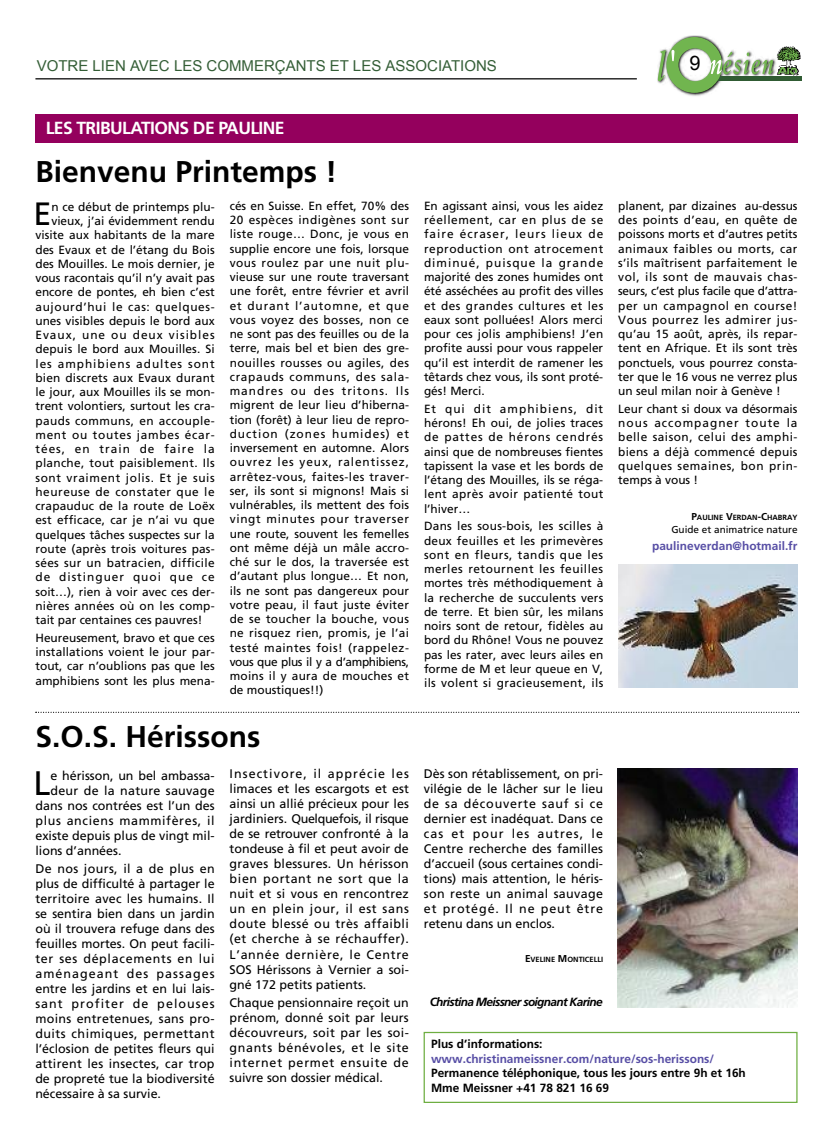
<style>
.page{position:relative;width:833px;height:1134px;background:#fff}
.page>*{position:absolute;margin:0;border:0;box-sizing:border-box;transform-origin:0 0}
.t1{font:34px "Frutiger";color:#000}
.t2{font:32.25px "Frutiger";color:#000}
.t3{font:700 30px "Frutiger";color:#000}
.t4{font:20px "Arial";color:#000}
.t5{font:700 17.5px "Frutiger";letter-spacing:-.035em;color:#fff}
.t6{font:15px "Arial";color:#345e36}
.t7{font:12.5px/15px "Frutiger";color:#000;text-align:justify}
.t8{font:12.5px "Frutiger";letter-spacing:.05em;color:#000}
.t9{font:12.5px "Frutiger";letter-spacing:.02em;color:#000}
.t10{font:11.88px/14.2px "Frutiger";letter-spacing:.005em;color:#000;text-align:justify}
.t11{font:700 11.88px/15.6px "Frutiger";color:#000}
.t12{font:700 11.88px "Frutiger";color:#574ea5}
.t13{font:11.88px "Frutiger";letter-spacing:.085em;color:#000}
.t14{font:11.88px "Frutiger";letter-spacing:.03em;color:#000}
.t15{font:11.88px "Frutiger";letter-spacing:.055em;color:#000}
.t16{font:italic 700 11.88px "Frutiger";letter-spacing:-.055em;color:#000}
.t17{font:11.88px "Frutiger";letter-spacing:.025em;color:#000}
.t18{font:11.88px "Frutiger";letter-spacing:.05em;color:#000}
.t19{font:11.88px "Frutiger";letter-spacing:.08em;color:#000}
.t20{font:11.88px "Frutiger";letter-spacing:.045em;color:#000}
.t21{font:10px "Frutiger";color:#000}
.t22{font:700 7.5px "Frutiger";color:#000}
.s1{font-size:10px}
</style>
<div class="page">
<img style="left:657px;top:35px;width:51px;height:61px">
<hr style="left:717px;top:76px;width:84px;height:4px;background:#305b33">
<svg style="left:658px;top:37px;width:142px;height:56px"></svg>
<img style="left:775px;top:45px;width:26px;height:30px">
<hr style="left:35px;top:78px;width:602px;height:1px;background:#000">
<div style="left:35px;top:115px;width:762px;height:28px;background:#94005d"></div>
<img style="left:618px;top:564px;width:179px;height:123px">
<img style="left:617px;top:768px;width:180px;height:240px">
<div style="left:423px;top:1032px;width:374px;height:71px;border:1px solid #6eae41"></div>
<svg style="left:35px;top:712px;width:764px;height:1px"></svg>
<p class="t6" style="left:37px;top:58px;width:462px">VOTRE LIEN AVEC LES COMMERÇANTS ET LES ASSOCIATIONS</p>
<h3 class="t4" style="left:689px;top:52px;width:13px">9</h3>
<h3 class="t5" style="left:46px;top:120px;width:240px">LES TRIBULATIONS DE PAULINE</h3>
<h3 class="t3" style="left:35px;top:160px;width:303px">Bienvenu Printemps !</h3>
<h2 class="t2" style="left:34px;top:201px;width:19px">E</h2>
<p class="t10" style="left:51px;top:201px;width:165px">n ce début de printemps plu-</p>
<p class="t10" style="left:51px;top:215px;width:165px">vieux, j’ai évidemment rendu</p>
<p class="t10" style="left:35px;top:229px;width:181px">visite aux habitants de la mare</p>
<p class="t10" style="left:35px;top:243px;width:181px">des Evaux et de l’étang du Bois</p>
<p class="t10" style="left:35px;top:258px;width:181px">des Mouilles. Le mois dernier, je</p>
<p class="t10" style="left:35px;top:272px;width:181px">vous racontais qu’il n’y avait pas</p>
<p class="t10" style="left:35px;top:286px;width:181px">encore de pontes, eh bien c’est</p>
<p class="t15" style="left:35px;top:302px;width:181px">aujourd’hui le cas: quelques-</p>
<p class="t10" style="left:35px;top:315px;width:181px">unes visibles depuis le bord aux</p>
<p class="t13" style="left:35px;top:330px;width:181px">Evaux, une ou deux visibles</p>
<p class="t10" style="left:35px;top:343px;width:181px">depuis le bord aux Mouilles. Si</p>
<p class="t19" style="left:35px;top:359px;width:181px">les amphibiens adultes sont</p>
<p class="t10" style="left:35px;top:372px;width:181px">bien discrets aux Evaux durant</p>
<p class="t10" style="left:35px;top:386px;width:181px">le jour, aux Mouilles ils se mon-</p>
<p class="t10" style="left:35px;top:400px;width:181px">trent volontiers, surtout les cra-</p>
<p class="t14" style="left:35px;top:416px;width:181px">pauds communs, en accouple-</p>
<p class="t15" style="left:35px;top:430px;width:181px">ment ou toutes jambes écar-</p>
<p class="t13" style="left:35px;top:444px;width:181px">tées, en train de faire la</p>
<p class="t17" style="left:35px;top:458px;width:181px">planche, tout paisiblement. Ils</p>
<p class="t18" style="left:35px;top:473px;width:181px">sont vraiment jolis. Et je suis</p>
<p class="t20" style="left:35px;top:487px;width:181px">heureuse de constater que le</p>
<p class="t10" style="left:35px;top:500px;width:181px">crapauduc de la route de Loëx</p>
<p class="t10" style="left:35px;top:514px;width:181px">est efficace, car je n’ai vu que</p>
<p class="t10" style="left:35px;top:528px;width:181px">quelques tâches suspectes sur la</p>
<p class="t10" style="left:35px;top:543px;width:181px">route (après trois voitures pas-</p>
<p class="t14" style="left:35px;top:558px;width:181px">sées sur un batracien, difficile</p>
<p class="t13" style="left:35px;top:572px;width:181px">de distinguer quoi que ce</p>
<p class="t10" style="left:35px;top:585px;width:181px">soit…), rien à voir avec ces der-</p>
<p class="t10" style="left:35px;top:600px;width:181px">nières années où on les comp-</p>
<p class="t10" style="left:35px;top:614px;width:168px">tait par centaines ces pauvres!</p>
<p class="t10" style="left:35px;top:632px;width:181px">Heureusement, bravo et que ces installations voient le jour par&shy;tout, car n’oublions pas que les amphibiens sont les plus mena-</p>
<p class="t10" style="left:230px;top:199px;width:181px">cés en Suisse. En effet, 70% des 20 espèces indigènes sont sur liste rouge… Donc, je vous en supplie encore une fois, lorsque vous roulez par une nuit plu&shy;vieuse sur une route traversant une forêt, entre février et avril et durant l’automne, et que vous voyez des bosses, non ce ne sont pas des feuilles ou de la terre, mais bel et bien des gre&shy;nouilles rousses ou agiles, des crapauds communs, des sala&shy;mandres ou des tritons. Ils migrent de leur lieu d’hiberna&shy;tion (forêt) à leur lieu de repro&shy;duction (zones humides) et inversement en automne. Alors ouvrez les yeux, ralentissez, arrêtez-vous, faites-les traver&shy;ser, ils sont si mignons! Mais si vulnérables, ils mettent des fois vingt minutes pour traverser une route, souvent les femelles ont même déjà un mâle accro&shy;ché sur le dos, la traversée est d’autant plus longue… Et non, ils ne sont pas dangereux pour votre peau, il faut juste éviter de se toucher la bouche, vous ne risquez rien, promis, je l’ai testé maintes fois! (rappelez&shy;vous que plus il y a d’amphibiens, moins il y aura de mouches et de moustiques!!)</p>
<p class="t10" style="left:424px;top:199px;width:181px">En agissant ainsi, vous les aidez réellement, car en plus de se faire écraser, leurs lieux de reproduction ont atrocement diminué, puisque la grande majorité des zones humides ont été asséchées au profit des villes et des grandes cultures et les eaux sont polluées! Alors merci pour ces jolis amphibiens! J’en profite aussi pour vous rappeler qu’il est interdit de ramener les têtards chez vous, ils sont proté&shy;gés! Merci.</p>
<p class="t10" style="left:424px;top:402px;width:181px">Et qui dit amphibiens, dit hérons! Eh oui, de jolies traces de pattes de hérons cendrés ainsi que de nombreuses fientes tapissent la vase et les bords de l’étang des Mouilles, ils se réga&shy;lent après avoir patienté tout l’hiver…</p>
<p class="t10" style="left:424px;top:520px;width:181px">Dans les sous-bois, les scilles à deux feuilles et les primevères sont en fleurs, tandis que les merles retournent les feuilles mortes très méthodiquement à la recherche de succulents vers de terre. Et bien sûr, les milans noirs sont de retour, fidèles au bord du Rhône! Vous ne pouvez pas les rater, avec leurs ailes en forme de M et leur queue en V, ils volent si gracieusement, ils</p>
<p class="t10" style="left:618px;top:199px;width:181px">planent, par dizaines au-dessus des points d’eau, en quête de poissons morts et d’autres petits animaux faibles ou morts, car s’ils maîtrisent parfaitement le vol, ils sont de mauvais chas&shy;seurs, c’est plus facile que d’attra&shy;per un campagnol en course!<br>Vous pourrez les admirer jus&shy;qu’au 15 août, après, ils repar&shy;tent en Afrique. Et ils sont très ponctuels, vous pourrez consta&shy;ter que le 16 vous ne verrez plus un seul milan noir à Genève !</p>
<p class="t10" style="left:618px;top:402px;width:181px">Leur chant si doux va désormais nous accompagner toute la belle saison, celui des amphi&shy;biens a déjà commencé depuis quelques semaines, bon prin&shy;temps à vous !</p>
<p class="t22" style="left:691px;top:514px;width:108px"><span class="s1">P</span>AULINE <span class="s1">V</span>ERDAN<span class="s1">-C</span>HABRAY</p>
<p class="t21" style="left:671px;top:525px;width:128px">Guide et animatrice nature</p>
<p class="t12" style="left:652px;top:541px;width:147px">paulineverdan@hotmail.fr</p>
<h3 class="t3" style="left:35px;top:725px;width:226px">S.O.S. Hérissons</h3>
<h1 class="t1" style="left:34px;top:769px;width:18px">L</h1>
<p class="t7" style="left:50px;top:769px;width:166px">e hérisson, un bel ambassa-</p>
<p class="t7" style="left:229px;top:768px;width:181px">Insectivore, il apprécie les limaces et les escargots et est ainsi un allié précieux pour les jardiniers. Quelquefois, il risque de se retrouver confronté à la tondeuse à fil et peut avoir de graves blessures. Un hérisson bien portant ne sort que la nuit et si vous en rencontrez un en plein jour, il est sans doute blessé ou très affaibli (et cherche à se réchauffer).<br>L’année dernière, le Centre SOS Hérissons à Vernier a soi&shy;gné 172 petits patients.</p>
<p class="t7" style="left:229px;top:996px;width:181px">Chaque pensionnaire reçoit un prénom, donné soit par leurs découvreurs, soit par les soi&shy;gnants bénévoles, et le site internet permet ensuite de suivre son dossier médical.</p>
<p class="t9" style="left:50px;top:785px;width:166px">deur de la nature sauvage</p>
<p class="t7" style="left:35px;top:799px;width:181px">dans nos contrées est l’un des</p>
<p class="t8" style="left:35px;top:815px;width:181px">plus anciens mammifères, il</p>
<p class="t7" style="left:35px;top:829px;width:181px">existe depuis plus de vingt mil-</p>
<p class="t7" style="left:35px;top:844px;width:88px">lions d’années.</p>
<p class="t7" style="left:35px;top:862px;width:181px">De nos jours, il a de plus en plus de difficulté à partager le territoire avec les humains. Il se sentira bien dans un jardin où il trouvera refuge dans des feuilles mortes. On peut facili&shy;ter ses déplacements en lui aménageant des passages entre les jardins et en lui lais&shy;sant profiter de pelouses moins entretenues, sans pro&shy;duits chimiques, permettant l’éclosion de petites fleurs qui attirent les insectes, car trop de propreté tue la biodiversité nécessaire à sa survie.</p>
<p class="t7" style="left:424px;top:768px;width:181px">Dès son rétablissement, on pri&shy;vilégie de le lâcher sur le lieu de sa découverte sauf si ce dernier est inadéquat. Dans ce cas et pour les autres, le Centre recherche des familles d’accueil (sous certaines condi&shy;tions) mais attention, le héris&shy;son reste un animal sauvage et protégé. Il ne peut être retenu dans un enclos.</p>
<p class="t22" style="left:525px;top:956px;width:80px"><span class="s1">E</span>VELINE <span class="s1">M</span>ONTICELLI</p>
<p class="t16" style="left:430px;top:997px;width:174px">Christina Meissner soignant Karine</p>
<p class="t11" style="left:431px;top:1037px;width:113px">Plus d’informations:</p>
<p class="t12" style="left:431px;top:1053px;width:284px">www.christinameissner.com/nature/sos-herissons/</p>
<p class="t11" style="left:431px;top:1066px;width:316px">Permanence téléphonique, tous les jours entre 9h et 16h<br>Mme Meissner +41 78 821 16 69</p>
</div>
